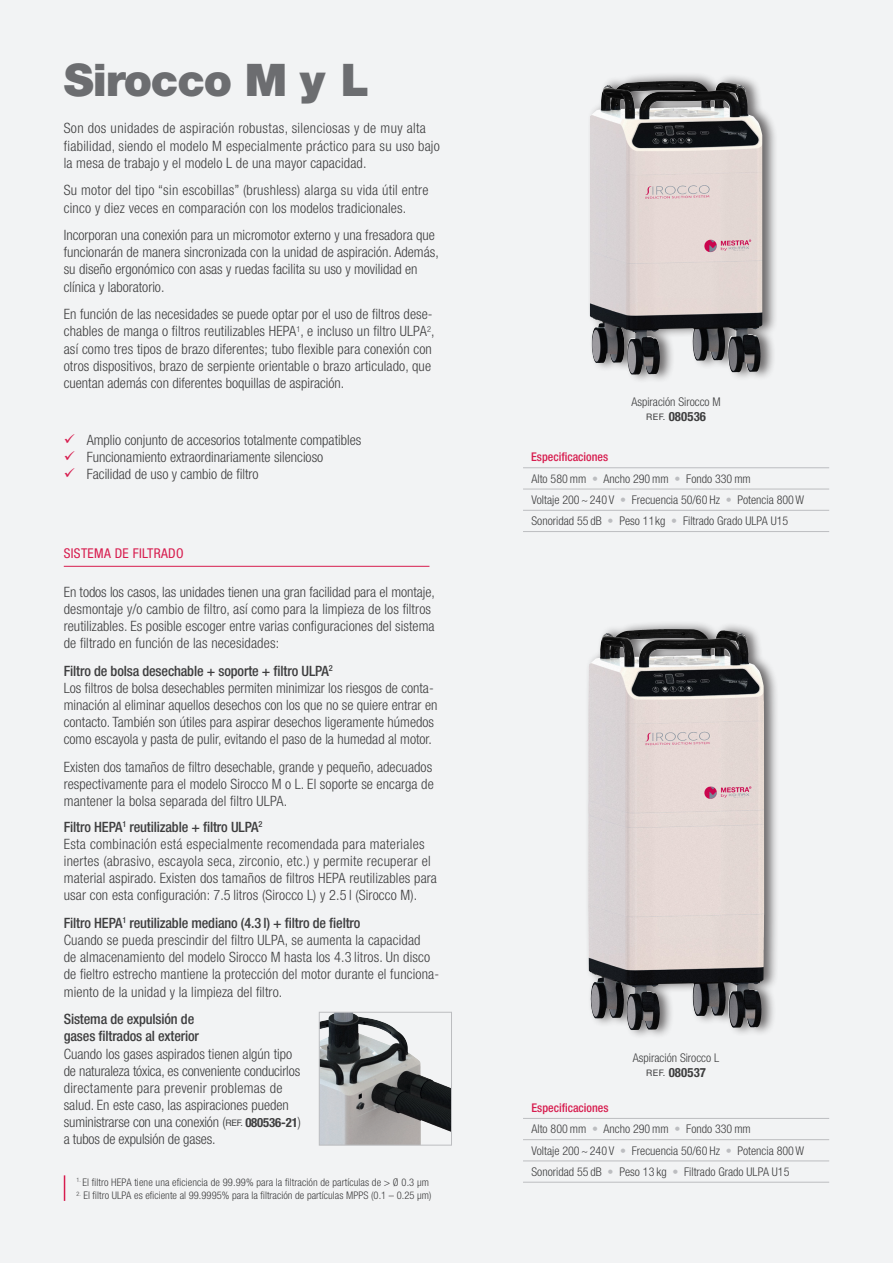
<style>
.page{position:relative;width:893px;height:1263px;background:#f2f3f4}
.page>*{position:absolute;margin:0;border:0;box-sizing:border-box;transform-origin:0 0}
.t1{font:900 45px "Helvetica Neue LT Std";letter-spacing:-.025em;color:#6c6d70}
.Tx_general{font:300 condensed 14.25px/17.1px "Helvetica Neue LT Std";letter-spacing:.01em;color:#3e3e3f}
.Tx_general-2{font:500 condensed 14.25px/17.1px "Helvetica Neue LT Std";letter-spacing:-.01em;color:#3e3e3f}
.t2{font:condensed 13.5px "Helvetica Neue LT Std";letter-spacing:.025em;color:#d71c4e}
.Pie_imagen_y_referencia{font:700 condensed 12.75px "Helvetica Neue LT Std";letter-spacing:.01em;color:#3e3e3f}
.Especificaciones{font:300 condensed 12px "Helvetica Neue LT Std";color:#3e3e3f}
.Pie_imagen_y_referencia-2{font:300 condensed 12px "Helvetica Neue LT Std";color:#3e3e3f}
.t3{font:500 condensed 12px "Helvetica Neue LT Std";color:#d71c4e}
.Pie_imagen_y_referencia-3{font:300 condensed 10.5px "Helvetica Neue LT Std";letter-spacing:.005em;color:#3e3e3f}
.s1{color:#d71c4e}
.s2{font-weight:400;font-stretch:normal;font-size:9px}
.s3{font-weight:700;font-size:12.75px}
.s4{color:#bcbdc0}
</style>
<div class="page">
<hr style="left:523px;top:467px;width:306px;height:1px;background:#bcbdc0">
<hr style="left:523px;top:489px;width:306px;height:1px;background:#bcbdc0">
<hr style="left:523px;top:510px;width:306px;height:1px;background:#bcbdc0">
<hr style="left:523px;top:531px;width:306px;height:1px;background:#bcbdc0">
<hr style="left:523px;top:1118px;width:306px;height:1px;background:#bcbdc0">
<hr style="left:523px;top:1139px;width:306px;height:1px;background:#bcbdc0">
<hr style="left:523px;top:1161px;width:306px;height:1px;background:#bcbdc0">
<hr style="left:523px;top:1182px;width:306px;height:1px;background:#bcbdc0">
<hr style="left:64px;top:566px;width:365px;height:1px;background:#d71c4e">
<svg style="left:64px;top:1175px;width:1px;height:26px"></svg>
<img style="left:321px;top:1014px;width:120px;height:129px">
<div style="left:319px;top:1012px;width:133px;height:133px;border:1px solid #bcbdc0"></div>
<div style="left:585px;top:620px;width:194px;height:419px;background:#231f20;opacity:.65"></div>
<img style="left:588px;top:629px;width:75px;height:348px">
<div style="left:587px;top:72px;width:191px;height:312px;background:#231f20;opacity:.65"></div>
<img style="left:590px;top:81px;width:87px;height:236px">
<p class="t1" style="left:64px;top:53px;width:307px">Sirocco M y L</p>
<p class="Tx_general" style="left:64px;top:120px;width:377px">Son dos unidades de aspiración robustas, silenciosas y de muy alta fiabilidad, siendo el modelo M especialmente práctico para su uso bajo la mesa de trabajo y el modelo L de una mayor capacidad.</p>
<p class="Tx_general" style="left:64px;top:182px;width:366px">Su motor del tipo “sin escobillas” (brushless) alarga su vida útil entre cinco y diez veces en comparación con los modelos tradicionales.</p>
<p class="Tx_general" style="left:64px;top:227px;width:376px">Incorporan una conexión para un micromotor externo y una fresadora que funcionarán de manera sincronizada con la unidad de aspiración. Además, su diseño ergonómico con asas y ruedas facilita su uso y movilidad en clínica y laboratorio.</p>
<p class="Tx_general" style="left:64px;top:306px;width:372px">En función de las necesidades se puede optar por el uso de filtros dese&shy;chables de manga o filtros reutilizables HEPA<sup>1</sup>, e incluso un filtro ULPA<sup>2</sup>, así como tres tipos de brazo diferentes; tubo flexible para conexión con otros dispositivos, brazo de serpiente orientable o brazo articulado, que cuentan además con diferentes boquillas de aspiración.</p>
<p class="Tx_general" style="left:64px;top:431px;width:299px"><span class="s1">✓</span> Amplio conjunto de accesorios totalmente compatibles</p>
<p class="Tx_general" style="left:64px;top:448px;width:261px"><span class="s1">✓</span> Funcionamiento extraordinariamente silencioso</p>
<p class="Tx_general" style="left:64px;top:465px;width:196px"><span class="s1">✓</span> Facilidad de uso y cambio de filtro</p>
<p class="t2" style="left:64px;top:546px;width:121px">SISTEMA DE FILTRADO</p>
<p class="Tx_general" style="left:64px;top:583px;width:372px">En todos los casos, las unidades tienen una gran facilidad para el montaje, desmontaje y/o cambio de filtro, así como para la limpieza de los filtros reutilizables. Es posible escoger entre varias configuraciones del sistema de filtrado en función de las necesidades:</p>
<p class="Tx_general-2" style="left:64px;top:662px;width:271px">Filtro de bolsa desechable + soporte + filtro ULPA<sup>2</sup></p>
<p class="Tx_general" style="left:64px;top:679px;width:375px">Los filtros de bolsa desechables permiten minimizar los riesgos de conta&shy;minación al eliminar aquellos desechos con los que no se quiere entrar en contacto. También son útiles para aspirar desechos ligeramente húmedos como escayola y pasta de pulir, evitando el paso de la humedad al motor.</p>
<p class="Tx_general" style="left:64px;top:758px;width:371px;text-align:justify">Existen dos tamaños de filtro desechable, grande y pequeño, adecuados respectivamente para el modelo Sirocco M o L. El soporte se encarga de mantener la bolsa separada del filtro ULPA.</p>
<p class="Tx_general-2" style="left:64px;top:818px;width:200px">Filtro HEPA<sup>1</sup> reutilizable + filtro ULPA<sup>2</sup></p>
<p class="Tx_general" style="left:64px;top:835px;width:375px">Esta combinación está especialmente recomendada para materiales inertes (abrasivo, escayola seca, zirconio, etc.) y permite recuperar el material aspirado. Existen dos tamaños de filtros HEPA reutilizables para usar con esta configuración: 7.5 litros (Sirocco L) y 2.5 l (Sirocco M).</p>
<p class="Tx_general-2" style="left:64px;top:914px;width:298px">Filtro HEPA<sup>1</sup> reutilizable mediano (4.3 l) + filtro de fieltro</p>
<p class="Tx_general" style="left:64px;top:931px;width:377px">Cuando se pueda prescindir del filtro ULPA, se aumenta la capacidad<br>de almacenamiento del modelo Sirocco M hasta los 4.3 litros. Un disco de fieltro estrecho mantiene la protección del motor durante el funciona&shy;miento de la unidad y la limpieza del filtro.</p>
<p class="Tx_general-2" style="left:64px;top:1010px;width:137px">Sistema de expulsión de gases filtrados al exterior</p>
<p class="Tx_general" style="left:64px;top:1045px;width:239px">Cuando los gases aspirados tienen algún tipo de naturaleza tóxica, es conveniente conducirlos directamente para prevenir problemas de salud. En este caso, las aspiraciones pueden suministrarse con una conexión (<span class="s2">REF.</span> <span class="s3">080536-21</span>) a tubos de expulsión de gases.</p>
<p class="Pie_imagen_y_referencia-3" style="left:77px;top:1176px;width:354px"><sup>1.</sup> El filtro HEPA tiene una eficiencia de 99.99% para la filtración de partículas de &gt; Ø 0.3 μm</p>
<p class="Pie_imagen_y_referencia-3" style="left:77px;top:1189px;width:356px"><sup>2.</sup> El filtro ULPA es eficiente al 99.9995% para la filtración de partículas MPPS (0.1 – 0.25 μm)</p>
<p class="Pie_imagen_y_referencia-2" style="left:631px;top:395px;width:91px">Aspiración Sirocco M</p>
<p class="Pie_imagen_y_referencia" style="left:646px;top:409px;width:61px"><span class="s2">REF.</span> 080536</p>
<p class="t3" style="left:531px;top:449px;width:79px">Especificaciones</p>
<p class="Especificaciones" style="left:531px;top:472px;width:221px">Alto 580 mm <span class="s4">•</span> Ancho 290 mm <span class="s4">•</span> Fondo 330 mm</p>
<p class="Especificaciones" style="left:531px;top:493px;width:274px">Voltaje 200~240 V <span class="s4">•</span> Frecuencia 50/60 Hz <span class="s4">•</span> Potencia 800W</p>
<p class="Especificaciones" style="left:531px;top:514px;width:258px">Sonoridad 55 dB <span class="s4">•</span> Peso 11kg <span class="s4">•</span> Filtrado Grado ULPA U15</p>
<p class="Pie_imagen_y_referencia-2" style="left:633px;top:1050px;width:88px">Aspiración Sirocco L</p>
<p class="Pie_imagen_y_referencia" style="left:646px;top:1065px;width:61px"><span class="s2">REF.</span> 080537</p>
<p class="t3" style="left:531px;top:1101px;width:79px">Especificaciones</p>
<p class="Especificaciones" style="left:531px;top:1122px;width:221px">Alto 800 mm <span class="s4">•</span> Ancho 290 mm <span class="s4">•</span> Fondo 330 mm</p>
<p class="Especificaciones" style="left:531px;top:1143px;width:274px">Voltaje 200~240 V <span class="s4">•</span> Frecuencia 50/60 Hz <span class="s4">•</span> Potencia 800W</p>
<p class="Especificaciones" style="left:531px;top:1165px;width:259px">Sonoridad 55 dB <span class="s4">•</span> Peso 13 kg <span class="s4">•</span> Filtrado Grado ULPA U15</p>
</div>
